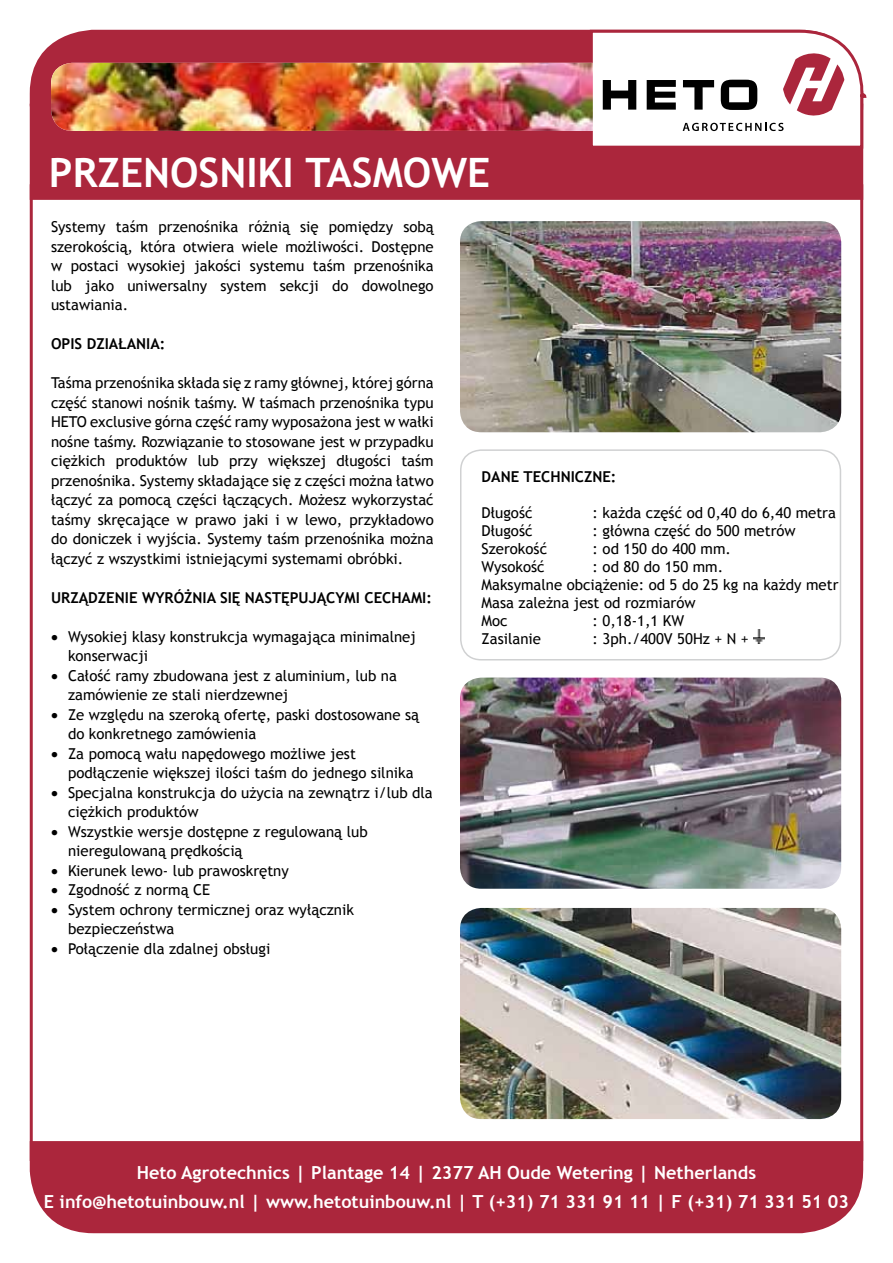
<style>
.page{position:relative;width:893px;height:1263px;background:#fff}
.page>*{position:absolute;margin:0;border:0;box-sizing:border-box;transform-origin:0 0}
.t1{font:700 40.5px "Trebuchet MS";color:#fff}
.t2{font:700 18px/28.5px "Trebuchet MS";color:#fff;text-align:center}
.t3{font:15px/19.5px "Trebuchet MS";color:#000}
.t4{font:700 15px "Trebuchet MS";color:#000}
</style>
<div class="page">
<img style="left:31px;top:29px;width:836px;height:1205px">
<svg style="left:51px;top:31px;width:814px;height:116px"></svg>
<img style="left:51px;top:63px;width:542px;height:68px">
<h1 class="t1" style="left:49px;top:147px;width:443px">PRZENOSNIKI TASMOWE</h1>
<p class="t3" style="left:51px;top:217px;width:384px;text-align:justify">Systemy taśm przenośnika różnią się pomiędzy sobą szerokością, która otwiera wiele możliwości. Dostępne w postaci wysokiej jakości systemu taśm przenośnika lub jako uniwersalny system sekcji do dowolnego ustawiania.</p>
<p class="t4" style="left:51px;top:334px;width:116px">Opis działan ia:</p>
<p class="t3" style="left:51px;top:373px;width:384px;text-align:justify">Taśma przenośnika składa się z ramy głównej, której górna część stanowi nośnik taśmy. W taśmach przenośnika typu HETO exclusive górna część ramy wyposażona jest w wałki nośne taśmy. Rozwiązanie to stosowane jest w przypadku ciężkich produktów lub przy większej długości taśm przenośnika. Systemy składające się z części można łatwo łączyć za pomocą części łączących. Możesz wykorzystać taśmy skręcające w prawo jaki i w lewo, przykładowo do doniczek i wyjścia. Systemy taśm przenośnika można łączyć z wszystkimi istniejącymi systemami obróbki.</p>
<p class="t4" style="left:51px;top:588px;width:382px">Urządzen ie wyróżnia się następującymi cechami:</p>
<p class="t3" style="left:68px;top:627px;width:349px;text-indent:-17px">• Wysokiej klasy konstrukcja wymagająca minimalnej konserwacji</p>
<p class="t3" style="left:68px;top:666px;width:330px;text-indent:-17px">• Całość ramy zbudowana jest z aluminium, lub na zamówienie ze stali nierdzewnej</p>
<p class="t3" style="left:68px;top:705px;width:353px;text-indent:-17px">• Ze względu na szeroką ofertę, paski dostosowane są do konkretnego zamówienia</p>
<p class="t3" style="left:68px;top:744px;width:347px;text-indent:-17px">• Za pomocą wału napędowego możliwe jest podłączenie większej ilości taśm do jednego silnika</p>
<p class="t3" style="left:68px;top:783px;width:366px;text-indent:-17px">• Specjalna konstrukcja do użycia na zewnątrz i/lub dla ciężkich produktów</p>
<p class="t3" style="left:68px;top:822px;width:301px;text-indent:-17px">• Wszystkie wersje dostępne z regulowaną lub nieregulowaną prędkością</p>
<p class="t3" style="left:51px;top:861px;width:239px">• Kierunek lewo- lub prawoskrętny</p>
<p class="t3" style="left:51px;top:880px;width:161px">• Zgodność z normą CE</p>
<p class="t3" style="left:68px;top:900px;width:287px;text-indent:-17px">• System ochrony termicznej oraz wyłącznik bezpieczeństwa</p>
<p class="t3" style="left:51px;top:939px;width:221px">• Połączenie dla zdalnej obsługi</p>
<p class="t4" style="left:482px;top:467px;width:136px">DANE TECHNICZNE:</p>
<p class="t3" style="left:482px;top:503px;width:52px">Długość</p>
<p class="t3" style="left:593px;top:503px;width:245px">: każda część od 0,40 do 6,40 metra</p>
<p class="t3" style="left:482px;top:521px;width:52px">Długość</p>
<p class="t3" style="left:593px;top:521px;width:205px">: główna część do 500 metrów</p>
<p class="t3" style="left:482px;top:539px;width:67px">Szerokość</p>
<p class="t3" style="left:593px;top:539px;width:140px">: od 150 do 400 mm.</p>
<p class="t3" style="left:482px;top:557px;width:65px">Wysokość</p>
<p class="t3" style="left:482px;top:558px;width:358px;line-height:18px;text-indent:111px">: od 80 do 150 mm.<br>Maksymalne obciążenie: od 5 do 25 kg na każdy metr<br>Masa zależna jest od rozmiarów<br>Moc</p>
<p class="t3" style="left:593px;top:611px;width:93px">: 0,18-1,1 KW</p>
<p class="t3" style="left:482px;top:629px;width:61px">Zasilanie</p>
<p class="t3" style="left:593px;top:629px;width:158px">: 3ph./400V 50Hz + N +</p>
<p class="t2" style="left:44px;top:1158px;width:806px">Heto Agrotechnics | Plantage 14 | 2377 AH Oude Wetering | Netherlands<br>E info@hetotuinbouw.nl | www.hetotuinbouw.nl | T (+31) 71 331 91 11 | F (+31) 71 331 51 03</p>
</div>
